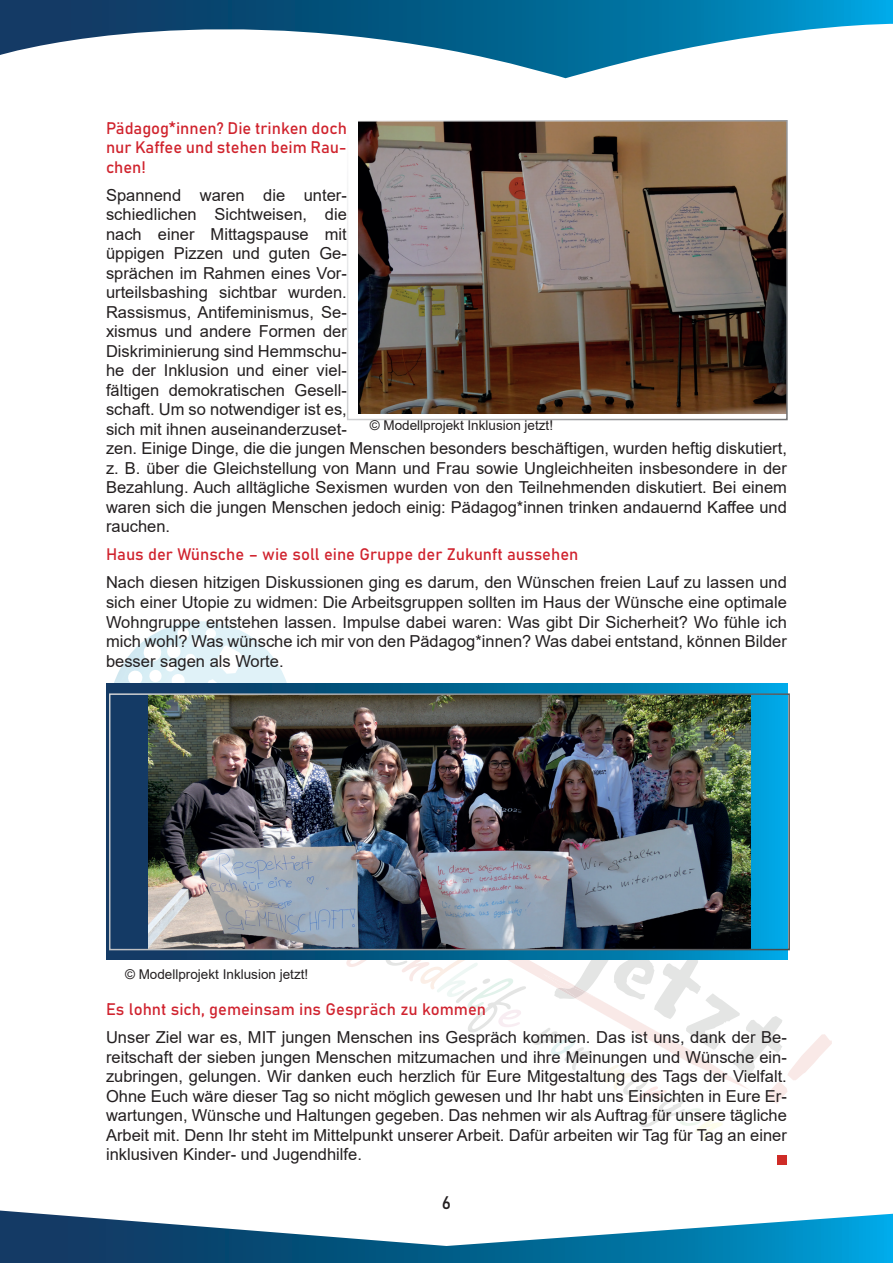
<style>
.page{position:relative;width:893px;height:1263px;background:#fff}
.page>*{position:absolute;margin:0;border:0;box-sizing:border-box;transform-origin:0 0}
.t1{font:18px "Bahnschrift";color:#231f20}
.t2{font:16.5px/19.5px "Arial";color:#231f20;text-align:justify}
.t3{font:16.5px/19.5px "Bahnschrift";color:#d0232d;text-align:justify}
.t4{font:16.5px "Bahnschrift";color:#d0232e}
.t5{font:16.5px "Bahnschrift";color:#d0232f}
.t6{font:13.5px "Arial";color:#231f20}
</style>
<div class="page">
<img style="left:106px;top:621px;width:183px;height:63px">
<img style="left:161px;top:679px;width:37px;height:5px">
<svg style="left:346px;top:950px;width:486px;height:191px"></svg>
<svg style="left:0;top:1210px;width:893px;height:53px"></svg>
<svg style="left:0;top:0;width:893px;height:78px"></svg>
<div style="left:778px;top:1155px;width:9px;height:10px;background:#cf2c27"></div>
<img style="left:358px;top:123px;width:427px;height:291px">
<div style="left:347px;top:120px;width:441px;height:300px;border:2px solid #fff"></div>
<svg style="left:106px;top:684px;width:682px;height:276px;background:#136a96"></svg>
<img style="left:148px;top:696px;width:603px;height:251px">
<p class="t3" style="left:106px;top:117px;width:242px">Pädagog*innen? Die trinken doch nur Kaffee und stehen beim Rau&shy;chen!</p>
<p class="t2" style="left:106px;top:185px;width:682px;text-align:left">Spannend waren die unter-<br>schiedlichen Sichtweisen, die<br>nach einer Mittagspause mit<br>üppigen Pizzen und guten Ge-<br>sprächen im Rahmen eines Vor-<br>urteilsbashing sichtbar wurden.<br>Rassismus, Antifeminismus, Se-<br>xismus und andere Formen der<br>Diskriminierung sind Hemmschu-<br>he der Inklusion und einer viel-<br>fältigen demokratischen Gesell-<br>schaft. Um so notwendiger ist es,<br>sich mit ihnen auseinanderzuset-<br>zen. Einige Dinge, die die jungen Menschen besonders beschäftigen, wurden heftig diskutiert, z. B. über die Gleichstellung von Mann und Frau sowie Ungleichheiten insbesondere in der Bezahlung. Auch alltägliche Sexismen wurden von den Teilnehmenden diskutiert. Bei einem waren sich die jungen Menschen jedoch einig: Pädagog*innen trinken andauernd Kaffee und rauchen.</p>
<p class="t4" style="left:106px;top:542px;width:474px">Haus der Wünsche – wie soll eine Gruppe der Zukunft aussehen</p>
<p class="t2" style="left:106px;top:573px;width:682px">Nach diesen hitzigen Diskussionen ging es darum, den Wünschen freien Lauf zu lassen und sich einer Utopie zu widmen: Die Arbeitsgruppen sollten im Haus der Wünsche eine optimale Wohngruppe entstehen lassen. Impulse dabei waren: Was gibt Dir Sicherheit? Wo fühle ich mich wohl? Was wünsche ich mir von den Pädagog*innen? Was dabei entstand, können Bilder besser sagen als Worte.</p>
<p class="t6" style="left:370px;top:416px;width:185px">© Modellprojekt Inklusion jetzt!</p>
<p class="t6" style="left:125px;top:964px;width:185px">© Modellprojekt Inklusion jetzt!</p>
<p class="t5" style="left:106px;top:997px;width:382px">Es lohnt sich, gemeinsam ins Gespräch zu kommen</p>
<p class="t2" style="left:106px;top:1027px;width:682px">Unser Ziel war es, MIT jungen Menschen ins Gespräch kommen. Das ist uns, dank der Be&shy;reitschaft der sieben jungen Menschen mitzumachen und ihre Meinungen und Wünsche ein&shy;zubringen, gelungen. Wir danken euch herzlich für Eure Mitgestaltung des Tags der Vielfalt.<br>Ohne Euch wäre dieser Tag so nicht möglich gewesen und Ihr habt uns Einsichten in Eure Er&shy;wartungen, Wünsche und Haltungen gegeben. Das nehmen wir als Auftrag für unsere tägliche Arbeit mit. Denn Ihr steht im Mittelpunkt unserer Arbeit. Dafür arbeiten wir Tag für Tag an einer inklusiven Kinder- und Jugendhilfe.</p>
<p class="t1" style="left:442px;top:1189px;width:11px">6</p>
</div>
